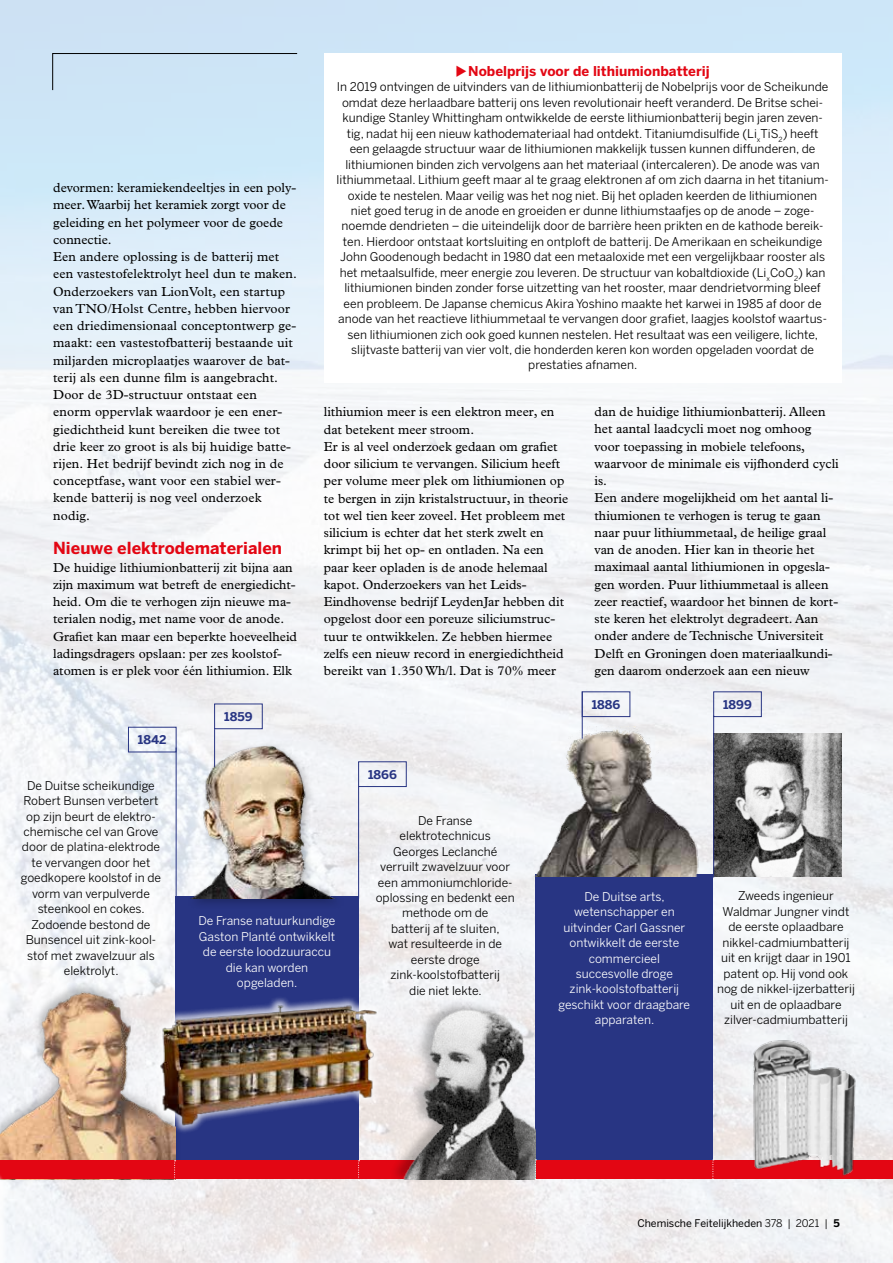
<style>
.page{position:relative;width:893px;height:1263px;background:#fff}
.page>*{position:absolute;margin:0;border:0;box-sizing:border-box;transform-origin:0 0}
.t1{font:700 16.5px "Benton Sans";color:#e30613}
.t2{font:700 13.5px "Benton Sans";color:#e30613}
.t3{font:13.2px/17.2px "Plantin Std";color:#000}
.t4{font:12px/15.5px "Benton Sans";color:#000;text-align:center}
.t5{font:12px/15.5px "Benton Sans";color:#fff;text-align:center}
.t6{font:700 12px "Benton Sans";color:#283583}
.t7{font:10.5px "Benton Sans";color:#000}
.s1{font-style:inherit}
.s2{font-weight:700}
</style>
<div class="page">
<img style="left:0;top:0;width:893px;height:1263px">
<div style="left:52px;top:53px;width:246px;height:38px;background:#cde4f6"></div>
<div style="left:176px;top:897px;width:183px;height:282px;background:#283583"></div>
<div style="left:535px;top:875px;width:178px;height:304px;background:#283583"></div>
<hr style="left:176px;top:748px;width:1px;height:158px;background:#283583">
<hr style="left:214px;top:729px;width:1px;height:70px;background:#283583">
<hr style="left:358px;top:787px;width:1px;height:112px;background:#283583">
<hr style="left:582px;top:691px;width:1px;height:71px;background:#283583">
<div style="left:128px;top:727px;width:48px;height:25px;border:1px solid #283583"></div>
<div style="left:358px;top:761px;width:49px;height:26px;border:1px solid #283583"></div>
<div style="left:0;top:979px;width:182px;height:204px;background:#000;opacity:.25"></div>
<img style="left:0;top:980px;width:175px;height:180px">
<div style="left:0;top:1160px;width:893px;height:19px;background:#e30613"></div>
<div style="left:186px;top:741px;width:161px;height:169px;background:#000;opacity:.25"></div>
<img style="left:185px;top:733px;width:157px;height:166px">
<img style="left:143px;top:985px;width:249px;height:154px">
<div style="left:389px;top:998px;width:147px;height:186px;background:#000;opacity:.25"></div>
<img style="left:380px;top:998px;width:155px;height:181px">
<svg style="left:358px;top:1160px;width:2px;height:21px"></svg>
<svg style="left:174px;top:1160px;width:2px;height:21px"></svg>
<svg style="left:535px;top:1159px;width:1px;height:21px"></svg>
<svg style="left:712px;top:1159px;width:2px;height:21px"></svg>
<img style="left:527px;top:727px;width:175px;height:149px">
<img style="left:732px;top:1022px;width:154px;height:169px">
<img style="left:714px;top:734px;width:127px;height:142px">
<div style="left:0;top:1045px;width:8px;height:218px;background:#fff;opacity:.75"></div>
<img style="left:0;top:1027px;width:1px;height:236px">
<div style="left:582px;top:691px;width:48px;height:26px;border:1px solid #283583"></div>
<div style="left:713px;top:691px;width:49px;height:26px;border:1px solid #283583"></div>
<div style="left:214px;top:704px;width:49px;height:25px;border:1px solid #283583"></div>
<div style="left:324px;top:53px;width:517px;height:329px;background:#fff"></div>
<hr style="left:713px;top:716px;width:1px;height:161px;background:#283583">
<p class="t3" style="left:53px;top:179px;width:245px">devormen: keramiekendeeltjes in een poly&shy;meer. Waarbij het keramiek zorgt voor de geleiding en het polymeer voor de goede connectie.<br>Een andere oplossing is de batterij met een vastestofelektrolyt heel dun te maken.<br>Onderzoekers van LionVolt, een startup van TNO/Holst Centre, hebben hiervoor een driedimensionaal conceptontwerp ge&shy;maakt: een vastestofbatterij bestaande uit miljarden microplaatjes waarover de bat&shy;terij als een dunne film is aangebracht.<br>Door de 3D-structuur ontstaat een enorm oppervlak waardoor je een ener&shy;giedichtheid kunt bereiken die twee tot drie keer zo groot is als bij huidige batte&shy;rijen. Het bedrijf bevindt zich nog in de conceptfase, want voor een stabiel wer&shy;kende batterij is nog veel onderzoek nodig.</p>
<h1 class="t1" style="left:53px;top:538px;width:230px">Nieuwe elektrodematerialen</h1>
<p class="t3" style="left:53px;top:559px;width:245px">De huidige lithiumionbatterij zit bijna aan zijn maximum wat betreft de energiedicht&shy;heid. Om die te verhogen zijn nieuwe ma&shy;terialen nodig, met name voor de anode.<br>Grafiet kan maar een beperkte hoeveelheid ladingsdragers opslaan: per zes koolstof&shy;atomen is er plek voor één lithiumion. Elk</p>
<p class="t6" style="left:138px;top:732px;width:30px">1842</p>
<p class="t6" style="left:224px;top:709px;width:30px">1859</p>
<p class="t2" style="left:455px;top:63px;width:256px">◆Nobelprijs voor de lithiumionbatterij</p>
<p class="t4" style="left:337px;top:79px;width:493px">In 2019 ontvingen de uitvinders van de lithiumionbatterij de Nobelprijs voor de Scheikunde omdat deze herlaadbare batterij ons leven revolutionair heeft veranderd. De Britse schei&shy;kundige Stanley Whittingham ontwikkelde de eerste lithiumionbatterij begin jaren zeven&shy;tig, nadat hij een nieuw kathodemateriaal had ontdekt. Titaniumdisulfide (Li<sub>x</sub>TiS<sub>2</sub>) heeft een gelaagde structuur waar de lithiumionen makkelijk tussen kunnen diffunderen, de lithiumionen binden zich vervolgens aan het materiaal (intercaleren). De anode was van lithiummetaal. Lithium geeft maar al te graag elektronen af om zich daarna in het titanium&shy;oxide te nestelen. Maar veilig was het nog niet. Bij het opladen keerden de lithiumionen niet goed terug in de anode en groeiden er dunne lithiumstaafjes op de anode – zoge&shy;noemde dendrieten – die uiteindelijk door de barrière heen prikten en de kathode bereik&shy;ten. Hierdoor ontstaat kortsluiting en ontploft de batterij. De Amerikaan en scheikundige John Goodenough bedacht in 1980 dat een metaaloxide met een vergelijkbaar rooster als het metaalsulfide, meer energie zou leveren. De structuur van kobaltdioxide (Li<sub>x</sub>CoO<sub>2</sub>) kan lithiumionen binden zonder forse uitzetting van het rooster, maar dendrietvorming bleef een probleem. De Japanse chemicus Akira Yoshino maakte het karwei in 1985 af door de anode van het reactieve lithiummetaal te vervangen door grafiet, laagjes koolstof waartus&shy;sen lithiumionen zich ook goed kunnen nestelen. Het resultaat was een veiligere, lichte, slijtvaste batterij van vier volt, die honderden keren kon worden opgeladen voordat de prestaties afnamen.</p>
<p class="t3" style="left:324px;top:403px;width:246px">lithiumion meer is een elektron meer, en dat betekent meer stroom.<br>Er is al veel onderzoek gedaan om grafiet door silicium te vervangen. Silicium heeft per volume meer plek om lithiumionen op te bergen in zijn kristalstructuur, in theorie tot wel tien keer zoveel. Het probleem met silicium is echter dat het sterk zwelt en krimpt bij het op- en ontladen. Na een paar keer opladen is de anode helemaal kapot. Onderzoekers van het Leids-Eindhovense bedrijf LeydenJar hebben dit opgelost door een poreuze siliciumstruc&shy;tuur te ontwikkelen. Ze hebben hiermee zelfs een nieuw record in energiedichtheid bereikt van 1.350 Wh/l. Dat is 70% meer</p>
<p class="t3" style="left:595px;top:403px;width:246px">dan de huidige lithiumionbatterij. Alleen het aantal laadcycli moet nog omhoog voor toepassing in mobiele telefoons, waarvoor de minimale eis vijfhonderd cycli is.<br>Een andere mogelijkheid om het aantal li&shy;thiumionen te verhogen is terug te gaan naar puur lithiummetaal, de heilige graal van de anoden. Hier kan in theorie het maximaal aantal lithiumionen in opgesla&shy;gen worden. Puur lithiummetaal is alleen zeer reactief, waardoor het binnen de kort&shy;ste keren het elektrolyt degradeert. Aan onder andere de Technische Universiteit Delft en Groningen doen materiaalkundi&shy;gen daarom onderzoek aan een nieuw</p>
<p class="t6" style="left:368px;top:767px;width:30px">1866</p>
<p class="t6" style="left:592px;top:697px;width:30px">1886</p>
<p class="t6" style="left:723px;top:697px;width:30px">1899</p>
<p class="t4" style="left:21px;top:777px;width:142px">De Duitse scheikundige<br>Robert Bunsen verbetert op zijn beurt de elektro&shy;chemische cel van Grove door de platina-elektrode te vervangen door het goedkopere koolstof in de vorm van verpulverde steenkool en cokes.<br>Zodoende bestond de<br>Bunsencel uit zink-kool&shy;stof met zwavelzuur als elektrolyt.</p>
<p class="t5" style="left:199px;top:913px;width:138px">De Franse natuurkundige<br>Gaston Planté ontwikkelt de eerste loodzuuraccu die kan worden opgeladen.</p>
<p class="t4" style="left:376px;top:812px;width:141px">De Franse elektrotechnicus<br>Georges Leclanché verruilt zwavelzuur voor een ammoniumchloride&shy;oplossing en bedenkt een methode om de<br>batterij af te sluiten,<br>wat resulteerde in de eerste droge zink-koolstofbatterij<br>die niet lekte.</p>
<p class="t5" style="left:559px;top:888px;width:133px">De Duitse arts, wetenschapper en uitvinder Carl Gassner ontwikkelt de eerste commercieel succesvolle droge zink-koolstofbatterij geschikt voor draagbare apparaten.</p>
<p class="t4" style="left:717px;top:888px;width:139px">Zweeds ingenieur<br>Waldmar Jungner vindt de eerste oplaadbare nikkel-cadmiumbatterij uit en krijgt daar in 1901 patent op. Hij vond ook nog de nikkel-ijzerbatterij uit en de oplaadbare zilver-cadmiumbatterij</p>
<p class="t7" style="left:637px;top:1217px;width:204px">Chemische Feitelijkheden <span class="s1">378 | 2021 |</span> <span class="s2">5</span></p>
</div>
